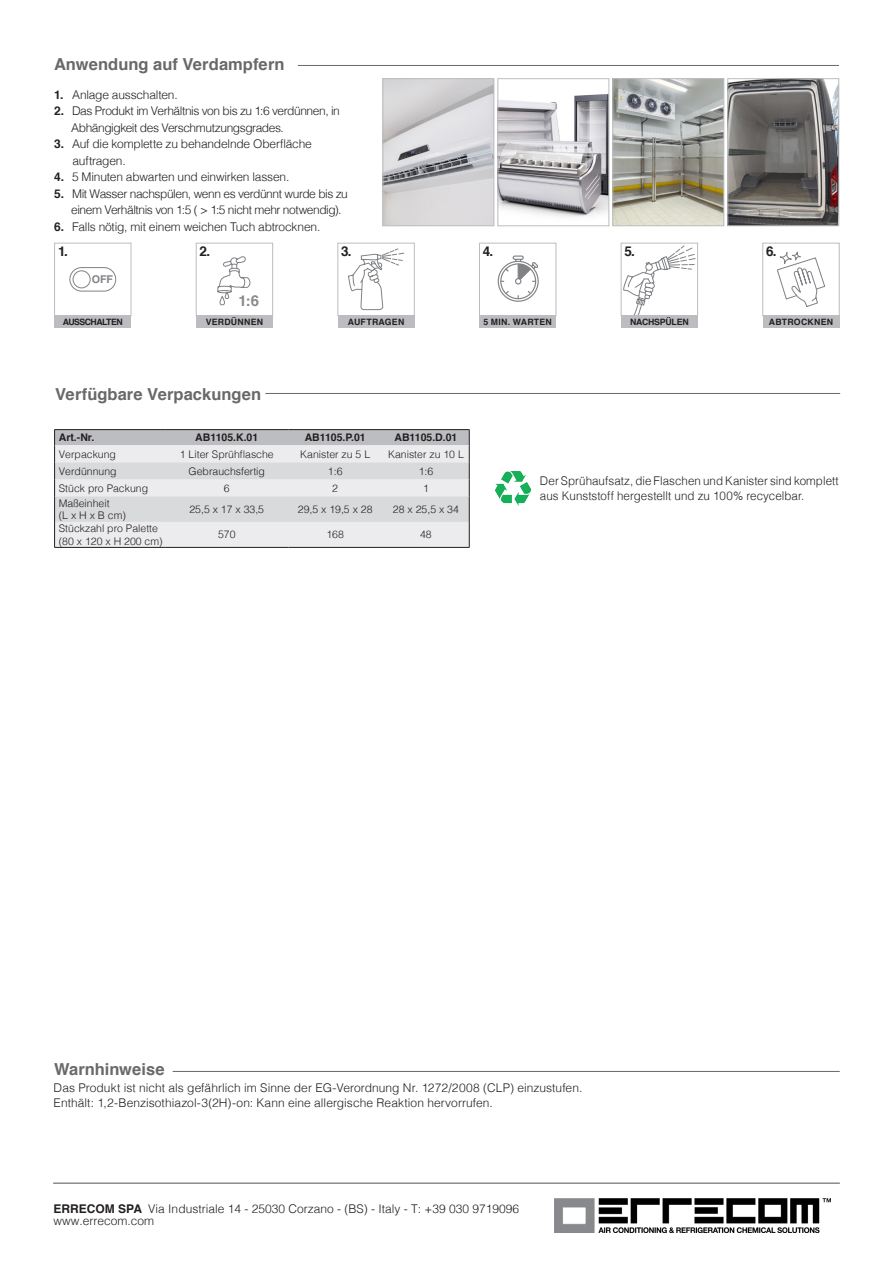
<style>
.page{position:relative;width:893px;height:1263px;background:#fff}
.page>*{position:absolute;margin:0;border:0;box-sizing:border-box;transform-origin:0 0}
.t1{font:700 16.5px "Helvetica";color:#69696c}
.t2{font:700 15px "Helvetica";color:#8a8a8e}
.t3{font:700 13.5px "Helvetica";color:#231f20}
.t4{font:300 12px "Helvetica";letter-spacing:-.01em;color:#231f20}
.t5{font:300 12px "Helvetica";letter-spacing:-.035em;color:#231f20}
.t6{font:300 12px/15px "Helvetica";letter-spacing:-.01em;color:#231f20;scale:.96 1}
.t7{font:700 10.65px "Helvetica";color:#808285}
.t8{font:300 10.5px "Helvetica";color:#231f20}
.t9{font:700 10.5px "Helvetica";color:#231f20}
.t10{font:700 8.7px "Helvetica";letter-spacing:.025em;color:#231f20}
.t11{font:700 8.7px "Helvetica";letter-spacing:-.065em;color:#231f20}
.t12{font:700 8.7px "Helvetica";letter-spacing:-.025em;color:#231f20}
.s1{font-weight:700}
</style>
<div class="page">
<img style="left:555px;top:1198px;width:276px;height:34px">
<hr style="left:53px;top:1182px;width:787px;height:2px;background:#8a8a8e">
<img style="left:385px;top:80px;width:107px;height:144px">
<div style="left:383px;top:78px;width:111px;height:148px;border:1px solid #bcbdc0"></div>
<img style="left:500px;top:94px;width:107px;height:123px">
<div style="left:498px;top:78px;width:111px;height:148px;border:1px solid #bcbdc0"></div>
<img style="left:615px;top:80px;width:107px;height:144px">
<div style="left:613px;top:78px;width:111px;height:148px;border:1px solid #bcbdc0"></div>
<img style="left:730px;top:80px;width:107px;height:144px">
<div style="left:728px;top:78px;width:111px;height:148px;border:1px solid #bcbdc0"></div>
<div style="left:54px;top:315px;width:77px;height:13px;background:#bcbdc0"></div>
<svg style="left:69px;top:267px;width:48px;height:25px"></svg>
<div style="left:54px;top:243px;width:77px;height:73px;border:1px solid #bcbdc0"></div>
<div style="left:196px;top:315px;width:77px;height:13px;background:#bcbdc0"></div>
<svg style="left:217px;top:256px;width:34px;height:50px"></svg>
<div style="left:196px;top:243px;width:77px;height:73px;border:1px solid #bcbdc0"></div>
<div style="left:338px;top:315px;width:76px;height:13px;background:#bcbdc0"></div>
<svg style="left:348px;top:248px;width:57px;height:63px"></svg>
<div style="left:338px;top:243px;width:76px;height:73px;border:1px solid #bcbdc0"></div>
<div style="left:479px;top:315px;width:77px;height:13px;background:#bcbdc0"></div>
<svg style="left:497px;top:255px;width:42px;height:47px"></svg>
<div style="left:479px;top:243px;width:77px;height:73px;border:1px solid #bcbdc0"></div>
<div style="left:621px;top:315px;width:77px;height:13px;background:#bcbdc0"></div>
<svg style="left:623px;top:245px;width:73px;height:69px"></svg>
<div style="left:621px;top:243px;width:77px;height:73px;border:1px solid #bcbdc0"></div>
<div style="left:763px;top:315px;width:76px;height:13px;background:#bcbdc0"></div>
<svg style="left:777px;top:252px;width:48px;height:55px"></svg>
<div style="left:763px;top:243px;width:76px;height:73px;border:1px solid #bcbdc0"></div>
<hr style="left:298px;top:65px;width:541px;height:1px;background:#69696c">
<hr style="left:54px;top:429px;width:111px;height:1px;background:#231f20">
<hr style="left:165px;top:429px;width:123px;height:1px;background:#231f20">
<hr style="left:288px;top:429px;width:94px;height:1px;background:#231f20">
<hr style="left:382px;top:429px;width:87px;height:1px;background:#231f20">
<svg style="left:54px;top:430px;width:416px;height:117px"></svg>
<hr style="left:54px;top:547px;width:111px;height:1px;background:#231f20">
<hr style="left:165px;top:547px;width:123px;height:1px;background:#231f20">
<hr style="left:288px;top:547px;width:94px;height:1px;background:#231f20">
<hr style="left:382px;top:547px;width:87px;height:1px;background:#231f20">
<hr style="left:265px;top:393px;width:575px;height:1px;background:#69696c">
<img style="left:496px;top:471px;width:34px;height:34px">
<hr style="left:173px;top:1071px;width:667px;height:1px;background:#69696c">
<p class="t1" style="left:54px;top:51px;width:232px">Anwendung auf Verdampfern</p>
<p class="t4" style="left:54px;top:84px;width:125px"><span class="s1">1.</span> Anlage ausschalten.</p>
<p class="t5" style="left:54px;top:101px;width:287px"><span class="s1">2.</span> Das Produkt im Verhältnis von bis zu 1:6 verdünnen, in</p>
<p class="t5" style="left:71px;top:117px;width:214px">Abhängigkeit des Verschmutzungsgrades.</p>
<p class="t4" style="left:54px;top:134px;width:259px"><span class="s1">3.</span> Auf die komplette zu behandelnde Oberfläche</p>
<p class="t4" style="left:73px;top:150px;width:55px">auftragen.</p>
<p class="t4" style="left:54px;top:167px;width:237px"><span class="s1">4.</span> 5 Minuten abwarten und einwirken lassen.</p>
<p class="t5" style="left:54px;top:183px;width:295px"><span class="s1">5.</span> Mit Wasser nachspülen, wenn es verdünnt wurde bis zu</p>
<p class="t5" style="left:71px;top:200px;width:272px">einem Verhältnis von 1:5 ( &gt; 1:5 nicht mehr notwendig).</p>
<p class="t4" style="left:54px;top:216px;width:268px"><span class="s1">6.</span> Falls nötig, mit einem weichen Tuch abtrocknen.</p>
<p class="t3" style="left:58px;top:240px;width:11px">1.</p>
<p class="t7" style="left:92px;top:271px;width:23px">OFF</p>
<p class="t11" style="left:63px;top:315px;width:61px">AUSSCHALTEN</p>
<p class="t3" style="left:200px;top:240px;width:12px">2.</p>
<p class="t3" style="left:341px;top:240px;width:12px">3.</p>
<p class="t3" style="left:483px;top:240px;width:12px">4.</p>
<p class="t3" style="left:625px;top:240px;width:12px">5.</p>
<p class="t3" style="left:766px;top:240px;width:12px">6.</p>
<p class="t2" style="left:238px;top:289px;width:22px">1:6</p>
<p class="t10" style="left:206px;top:315px;width:59px">VERDÜNNEN</p>
<p class="t10" style="left:348px;top:315px;width:58px">AUFTRAGEN</p>
<p class="t10" style="left:484px;top:315px;width:70px">5 MIN. WARTEN</p>
<p class="t12" style="left:630px;top:315px;width:60px">NACHSPÜLEN</p>
<p class="t10" style="left:769px;top:315px;width:66px">ABTROCKNEN</p>
<p class="t1" style="left:55px;top:380px;width:208px">Verfügbare Verpackungen</p>
<p class="t9" style="left:59px;top:429px;width:37px">Art.-Nr.</p>
<p class="t9" style="left:195px;top:429px;width:65px">AB1105.K.01</p>
<p class="t9" style="left:305px;top:429px;width:63px">AB1105.P.01</p>
<p class="t9" style="left:394px;top:429px;width:65px">AB1105.D.01</p>
<p class="t8" style="left:59px;top:445px;width:59px">Verpackung</p>
<p class="t8" style="left:180px;top:445px;width:95px">1 Liter Sprühflasche</p>
<p class="t8" style="left:300px;top:445px;width:72px">Kanister zu 5 L</p>
<p class="t8" style="left:388px;top:445px;width:77px">Kanister zu 10 L</p>
<p class="t8" style="left:59px;top:462px;width:59px">Verdünnung</p>
<p class="t8" style="left:189px;top:462px;width:78px">Gebrauchsfertig</p>
<p class="t8" style="left:328px;top:462px;width:16px">1:6</p>
<p class="t8" style="left:419px;top:462px;width:16px">1:6</p>
<p class="t8" style="left:59px;top:479px;width:91px">Stück pro Packung</p>
<p class="t8" style="left:224px;top:479px;width:7px">6</p>
<p class="t8" style="left:332px;top:479px;width:7px">2</p>
<p class="t8" style="left:423px;top:479px;width:7px">1</p>
<p class="t8" style="left:59px;top:494px;width:52px">Maßeinheit</p>
<p class="t8" style="left:59px;top:506px;width:69px">(L x H x B cm)</p>
<p class="t8" style="left:189px;top:500px;width:76px">25,5 x 17 x 33,5</p>
<p class="t8" style="left:298px;top:500px;width:76px">29,5 x 19,5 x 28</p>
<p class="t8" style="left:393px;top:500px;width:67px">28 x 25,5 x 34</p>
<p class="t8" style="left:59px;top:519px;width:101px">Stückzahl pro Palette</p>
<p class="t8" style="left:59px;top:532px;width:105px">(80 x 120 x H 200 cm)</p>
<p class="t8" style="left:218px;top:526px;width:19px">570</p>
<p class="t8" style="left:326px;top:526px;width:19px">168</p>
<p class="t8" style="left:420px;top:526px;width:13px">48</p>
<p class="t6" style="left:540px;top:473px;width:313px">Der Sprühaufsatz, die Flaschen und Kanister sind komplett aus Kunststoff hergestellt und zu 100% recycelbar.</p>
<p class="t1" style="left:54px;top:1056px;width:112px">Warnhinweise</p>
<p class="t4" style="left:54px;top:1078px;width:530px">Das Produkt ist nicht als gefährlich im Sinne der EG-Verordnung Nr. 1272/2008 (CLP) einzustufen.</p>
<p class="t4" style="left:54px;top:1092px;width:441px">Enthält: 1,2-Benzisothiazol-3(2H)-on: Kann eine allergische Reaktion hervorrufen.</p>
<p class="t4" style="left:54px;top:1198px;width:467px"><span class="s1">ERRECOM SPA</span> Via Industriale 14 - 25030 Corzano - (BS) - Italy - T: +39 030 9719096</p>
<p class="t4" style="left:54px;top:1210px;width:102px">www.errecom.com</p>
</div>
